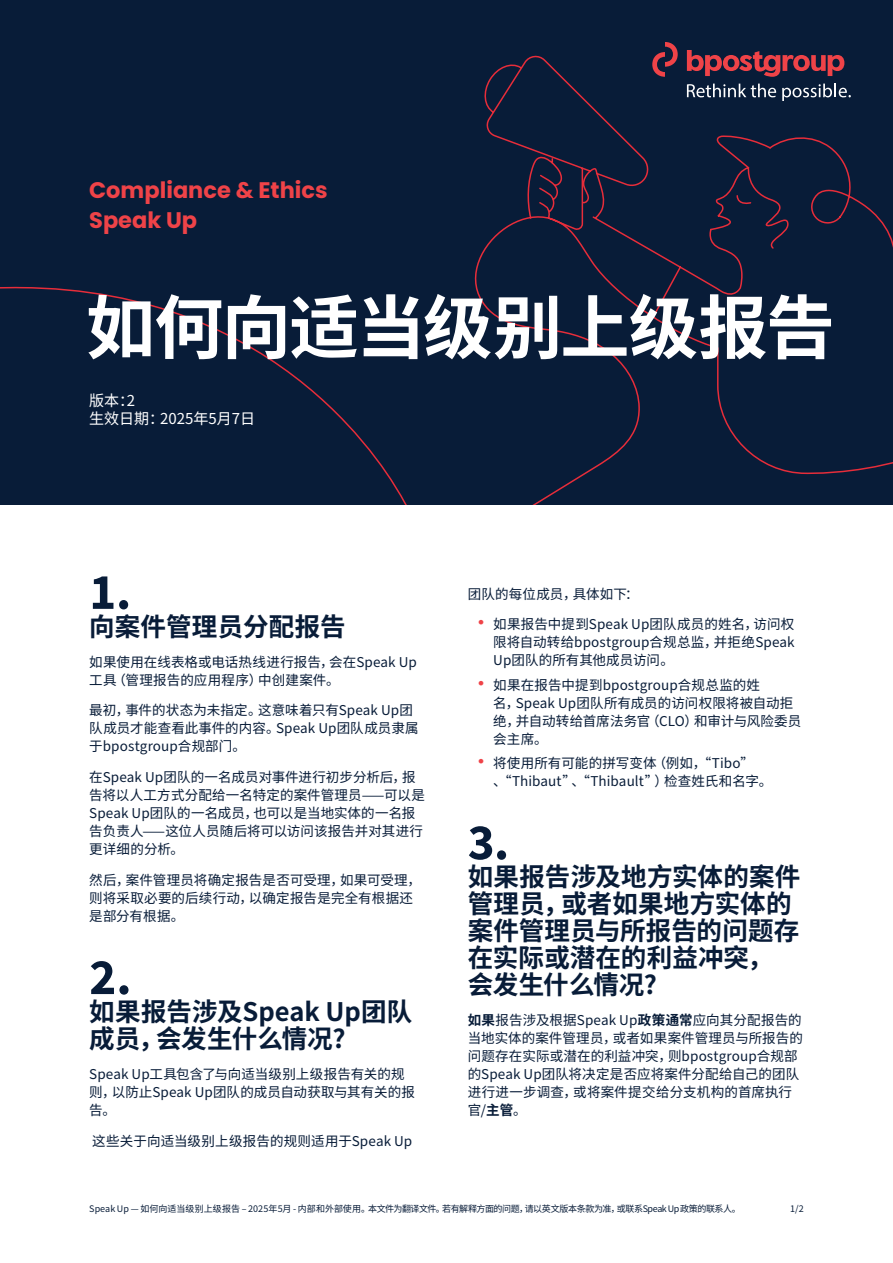
<style>
.page{position:relative;width:893px;height:1263px;background:#fff}
.page>*{position:absolute;margin:0;border:0;box-sizing:border-box;transform-origin:0 0}
.t1{font:700 69px "Source Han Sans CN";letter-spacing:-.02em;color:#fff}
.t2{font:700 51px "Source Sans Pro";color:#081c38}
.t3{font:700 25.5px/27px "Source Han Sans CN";letter-spacing:.005em;color:#081c38}
.t4{font:700 22.5px/30px "Poppins";color:#ef4348}
.t5{font:15px/18px "Source Han Sans CN";color:#fff}
.t6{font:13.5px/18px "Source Han Sans CN";letter-spacing:.01em;color:#081c38}
.t7{font:9px "Source Han Sans CN";letter-spacing:-.025em;color:#081c38}
.s1{font-weight:700;font-size:18px;color:#ef4348}
.s2{font-weight:700}
</style>
<div class="page">
<div style="left:0;top:0;width:893px;height:455px;background:#081c38"></div>
<svg style="left:0;top:55px;width:893px;height:450px"></svg>
<svg style="left:652px;top:42px;width:192px;height:35px"></svg>
<svg style="left:687px;top:84px;width:89px;height:13px"></svg>
<svg style="left:782px;top:84px;width:69px;height:17px"></svg>
<h3 class="t4" style="left:89px;top:175px;width:240px">Compliance &amp; Ethics<br>Speak Up</h3>
<h1 class="t1" style="left:86px;top:289px;width:750px">如何向适当级别上级报告</h1>
<p class="t5" style="left:89px;top:392px;width:167px">版本：2<br>生效日期：2025年5月7日</p>
<h2 class="t2" style="left:89px;top:557px;width:43px">1.</h2>
<h3 class="t3" style="left:89px;top:613px;width:258px">向案件管理员分配报告</h3>
<p class="t6" style="left:89px;top:653px;width:329px">如果使用在线表格或电话热线进行报告，会在Speak Up工具（管理报告的应用程序）中创建案件。</p>
<p class="t6" style="left:89px;top:702px;width:331px">最初，事件的状态为未指定。这意味着只有Speak Up团队成员才能查看此事件的内容。Speak Up团队成员隶属于bpostgroup合规部门。</p>
<p class="t6" style="left:89px;top:768px;width:337px">在Speak Up团队的一名成员对事件进行初步分析后，报告将以人工方式分配给一名特定的案件管理员——可以是<br>Speak Up团队的一名成员，也可以是当地实体的一名报告负责人——这位人员随后将可以访问该报告并对其进行更详细的分析。</p>
<p class="t6" style="left:89px;top:871px;width:333px">然后，案件管理员将确定报告是否可受理，如果可受理，则将采取必要的后续行动，以确定报告是完全有根据还是部分有根据。</p>
<h2 class="t2" style="left:89px;top:942px;width:44px">2.</h2>
<h3 class="t3" style="left:89px;top:999px;width:324px">如果报告涉及Speak Up团队成员，会发生什么情况?</h3>
<p class="t6" style="left:89px;top:1065px;width:327px">Speak Up工具包含了与向适当级别上级报告有关的规则，以防止Speak Up团队的成员自动获取与其有关的报告。</p>
<p class="t6" style="left:92px;top:1132px;width:321px">这些关于向适当级别上级报告的规则适用于Speak Up</p>
<p class="t6" style="left:468px;top:585px;width:172px">团队的每位成员，具体如下：</p>
<p class="t6" style="left:493px;top:616px;width:303px;text-align:justify;text-indent:-21px"><span class="s1">•</span> 如果报告中提到Speak Up团队成员的姓名，访问权限将自动转给bpostgroup合规总监，并拒绝Speak Up团队的所有其他成员访问。</p>
<p class="t6" style="left:493px;top:676px;width:310px;text-indent:-21px"><span class="s1">•</span> 如果在报告中提到bpostgroup合规总监的姓<br>名，Speak Up团队所有成员的访问权限将被自动拒绝，并自动转给首席法务官（CLO）和审计与风险委员会主席。</p>
<p class="t6" style="left:493px;top:754px;width:281px;text-indent:-21px"><span class="s1">•</span> 将使用所有可能的拼写变体（例如，“Tibo”、“Thibaut”、“Thibault”）检查姓氏和名字。</p>
<h2 class="t2" style="left:468px;top:808px;width:43px">3.</h2>
<h3 class="t3" style="left:468px;top:864px;width:334px">如果报告涉及地方实体的案件管理员，或者如果地方实体的案件管理员与所报告的问题存在实际或潜在的利益冲突，会发生什么情况?</h3>
<p class="t6" style="left:468px;top:1011px;width:337px"><span class="s2">如果</span>报告涉及根据Speak Up<span class="s2">政策通常</span>应向其分配报告的当地实体的案件管理员，或者如果案件管理员与所报告的问题存在实际或潜在的利益冲突，则bpostgroup合规部的Speak Up团队将决定是否应将案件分配给自己的团队进行进一步调查，或将案件提交给分支机构的首席执行官/<span class="s2">主管</span>。</p>
<p class="t7" style="left:89px;top:1204px;width:653px">Speak Up — 如何向适当级别上级报告 – 2025年5月 - 内部和外部使用。本文件为翻译文件。若有解释方面的问题，请以英文版本条款为准，或联系Speak Up 政策的联系人。</p>
<p class="t7" style="left:790px;top:1204px;width:15px">1/2</p>
</div>
